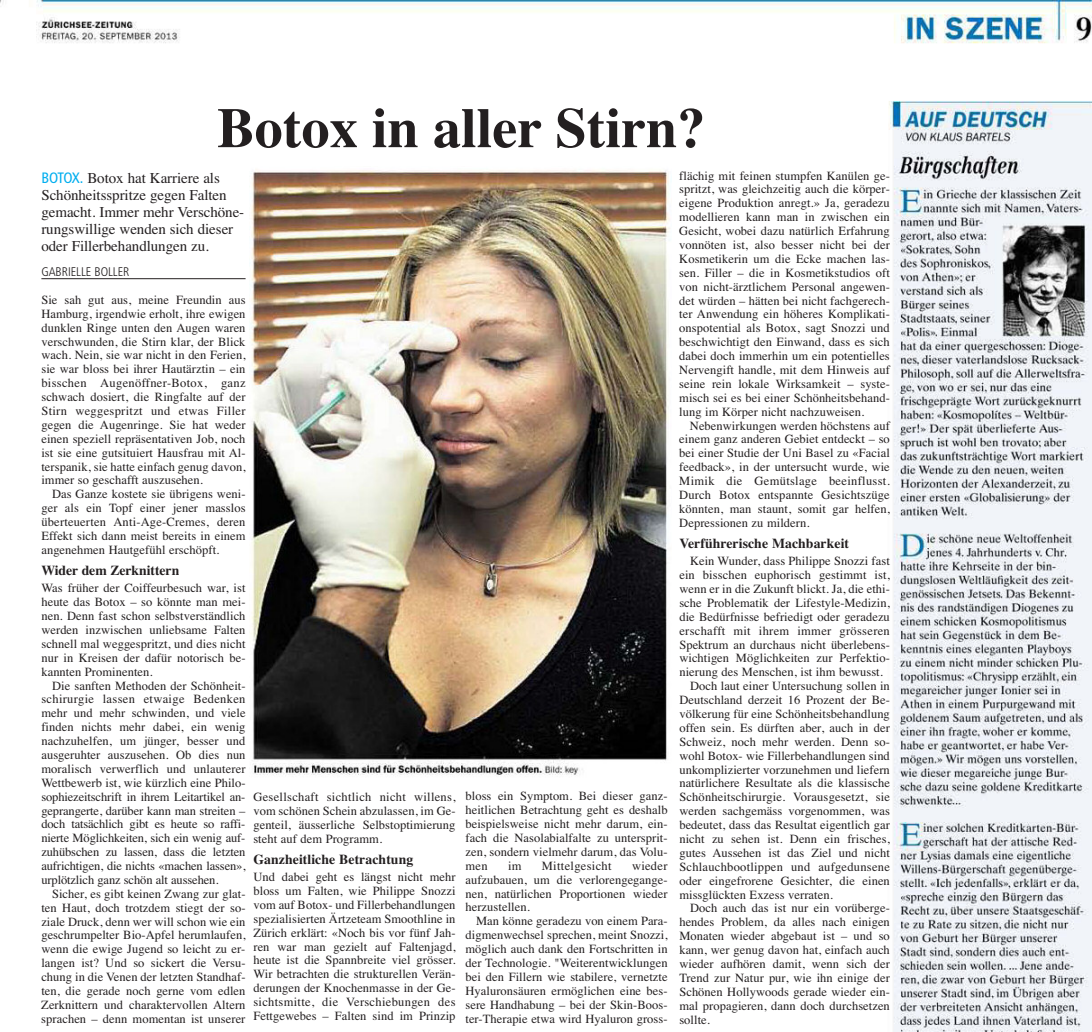
<style>
.page{position:relative;width:1092px;height:1032px;background:#fff}
.page>*{position:absolute;margin:0;border:0;box-sizing:border-box;transform-origin:0 0}
.t1{font:700 56.25px "Times";color:#231f20}
.t2{font:15px/16.9px "Times";letter-spacing:-.005em;color:#231f20}
.t3{font:700 13.75px "Times";letter-spacing:.005em;color:#231f20}
.t4{font:12.5px/13.9px "Times";letter-spacing:.005em;color:#231f20;text-align:justify}
.t5{font:12.5px "Times";letter-spacing:.025em;color:#231f20}
.t6{font:300 condensed 12.5px "Frutiger";letter-spacing:-.005em;color:#231f20}
.s1{font-family:"Frutiger";font-stretch:condensed;color:#00aeef}
</style>
<div class="page">
<img style="left:0;top:0;width:1091px;height:1031px">
<hr style="left:212px;top:0;width:878px;height:1px;background:#3080ac">
<hr style="left:41px;top:282px;width:199px;height:1px;background:#686868">
<hr style="left:892px;top:102px;width:199px;height:1px;background:#7498a8">
<hr style="left:41px;top:278px;width:204px;height:1px;background:#231f20">
<h1 class="t1" style="left:217px;top:95px;width:490px">Botox in aller Stirn?</h1>
<p class="t2" style="left:41px;top:169px;width:204px"><span class="s1">BOTOX.</span> Botox hat Karriere als<br>Schönheitsspritze gegen Falten gemacht. Immer mehr Verschöne&shy;rungswillige wenden sich dieser oder Fillerbehandlungen zu.</p>
<p class="t6" style="left:41px;top:266px;width:89px">GABRIELLE BOLLER</p>
<p class="t4" style="left:41px;top:292px;width:206px">Sie sah gut aus, meine Freundin aus Hamburg, irgendwie erholt, ihre ewigen dunklen Ringe unten den Augen waren verschwunden, die Stirn klar, der Blick wach. Nein, sie war nicht in den Ferien, sie war bloss bei ihrer Hautärztin – ein bisschen Augenöffner-Botox, ganz schwach dosiert, die Ringfalte auf der Stirn weggespritzt und etwas Filler gegen die Augenringe. Sie hat weder einen speziell repräsentativen Job, noch ist sie eine gutsituiert Hausfrau mit Al&shy;terspanik, sie hatte einfach genug davon, immer so geschafft auszusehen.</p>
<p class="t4" style="left:41px;top:487px;width:206px;text-indent:11px">Das Ganze kostete sie übrigens weni&shy;ger als ein Topf einer jener masslos überteuerten Anti-Age-Cremes, deren Effekt sich dann meist bereits in einem angenehmen Hautgefühl erschöpft.</p>
<p class="t3" style="left:41px;top:562px;width:139px">Wider dem Zerknittern</p>
<p class="t4" style="left:41px;top:581px;width:206px">Was früher der Coiffeurbesuch war, ist heute das Botox – so könnte man mei&shy;nen. Denn fast schon selbstverständlich werden inzwischen unliebsame Falten schnell mal weggespritzt, und dies nicht nur in Kreisen der dafür notorisch be&shy;kannten Prominenten.</p>
<p class="t4" style="left:41px;top:678px;width:206px;text-indent:11px">Die sanften Methoden der Schönheit&shy;schirurgie lassen etwaige Bedenken mehr und mehr schwinden, und viele finden nichts mehr dabei, ein wenig nachzuhelfen, um jünger, besser und ausgeruhter auszusehen. Ob dies nun moralisch verwerflich und unlauterer Wettbewerb ist, wie kürzlich eine Philo&shy;sophiezeitschrift in ihrem Leitartikel an&shy;geprangerte, darüber kann man streiten – doch tatsächlich gibt es heute so raffi&shy;nierte Möglichkeiten, sich ein wenig auf&shy;zuhübschen zu lassen, dass die letzten aufrichtigen, die nichts «machen lassen», urplötzlich ganz schön alt aussehen.</p>
<p class="t4" style="left:41px;top:886px;width:206px;text-indent:11px">Sicher, es gibt keinen Zwang zur glat&shy;ten Haut, doch trotzdem stiegt der so&shy;ziale Druck, denn wer will schon wie ein geschrumpelter Bio-Apfel herumlaufen, wenn die ewige Jugend so leicht zu er&shy;langen ist? Und so sickert die Versu&shy;chung in die Venen der letzten Standhaf&shy;ten, die gerade noch gerne vom edlen Zerknittern und charaktervollen Altern sprachen – denn momentan ist unserer</p>
<p class="t4" style="left:679px;top:168px;width:212px">flächig mit feinen stumpfen Kanülen ge&shy;spritzt, was gleichzeitig auch die körper&shy;eigene Produktion anregt.» Ja, geradezu modellieren kann man in zwischen ein Gesicht, wobei dazu natürlich Erfahrung vonnöten ist, also besser nicht bei der Kosmetikerin um die Ecke machen las&shy;sen. Filler – die in Kosmetikstudios oft von nicht-ärztlichem Personal angewen&shy;det würden – hätten bei nicht fachgerech&shy;ter Anwendung ein höheres Komplikati&shy;onspotential als Botox, sagt Snozzi und beschwichtigt den Einwand, dass es sich dabei doch immerhin um ein potentielles Nervengift handle, mit dem Hinweis auf seine rein lokale Wirksamkeit – syste&shy;misch sei es bei einer Schönheitsbehand&shy;lung im Körper nicht nachzuweisen.</p>
<p class="t4" style="left:679px;top:418px;width:212px;text-indent:11px">Nebenwirkungen werden höchstens auf einem ganz anderen Gebiet entdeckt – so bei einer Studie der Uni Basel zu «Facial feedback», in der untersucht wurde, wie Mimik die Gemütslage beeinflusst.<br>Durch Botox entspannte Gesichtszüge könnten, man staunt, somit gar helfen, Depressionen zu mildern.</p>
<p class="t3" style="left:679px;top:535px;width:171px">Verführerische Machbarkeit</p>
<p class="t4" style="left:690px;top:553px;width:201px">Kein Wunder, dass Philippe Snozzi fast</p>
<p class="t4" style="left:679px;top:567px;width:212px">ein bisschen euphorisch gestimmt ist,</p>
<p class="t4" style="left:679px;top:581px;width:212px">wenn er in die Zukunft blickt. Ja, die ethi-</p>
<p class="t4" style="left:679px;top:595px;width:212px">sche Problematik der Lifestyle-Medizin,</p>
<p class="t4" style="left:679px;top:609px;width:212px">die Bedürfnisse befriedigt oder geradezu</p>
<p class="t5" style="left:679px;top:622px;width:212px">erschafft mit ihrem immer grösseren</p>
<p class="t4" style="left:679px;top:637px;width:212px">Spektrum an durchaus nicht überlebens-</p>
<p class="t4" style="left:679px;top:651px;width:212px">wichtigen Möglichkeiten zur Perfektio-</p>
<p class="t4" style="left:679px;top:664px;width:205px">nierung des Menschen, ist ihm bewusst.</p>
<p class="t4" style="left:690px;top:678px;width:201px">Doch laut einer Untersuchung sollen in</p>
<p class="t4" style="left:679px;top:692px;width:212px">Deutschland derzeit 16 Prozent der Be-</p>
<p class="t4" style="left:679px;top:706px;width:212px">völkerung für eine Schönheitsbehandlung</p>
<p class="t4" style="left:679px;top:720px;width:212px">offen sein. Es dürften aber, auch in der</p>
<p class="t4" style="left:679px;top:734px;width:212px">Schweiz, noch mehr werden. Denn so-</p>
<p class="t4" style="left:679px;top:748px;width:212px">wohl Botox- wie Fillerbehandlungen sind</p>
<p class="t4" style="left:679px;top:762px;width:212px">unkomplizierter vorzunehmen und liefern</p>
<p class="t4" style="left:679px;top:775px;width:212px">natürlichere Resultate als die klassische</p>
<p class="t4" style="left:679px;top:789px;width:212px">Schönheitschirurgie. Vorausgesetzt, sie</p>
<p class="t4" style="left:679px;top:803px;width:212px">werden sachgemäss vorgenommen, was</p>
<p class="t4" style="left:679px;top:817px;width:212px">bedeutet, dass das Resultat eigentlich gar</p>
<p class="t4" style="left:679px;top:831px;width:212px">nicht zu sehen ist. Denn ein frisches,</p>
<p class="t4" style="left:679px;top:845px;width:212px">gutes Aussehen ist das Ziel und nicht</p>
<p class="t4" style="left:679px;top:859px;width:212px">Schlauchbootlippen und aufgedunsene</p>
<p class="t4" style="left:679px;top:873px;width:212px">oder eingefrorene Gesichter, die einen</p>
<p class="t4" style="left:679px;top:886px;width:155px">missglückten Exzess verraten.</p>
<p class="t4" style="left:690px;top:900px;width:201px">Doch auch das ist nur ein vorüberge-</p>
<p class="t4" style="left:679px;top:914px;width:212px">hendes Problem, da alles nach einigen</p>
<p class="t4" style="left:679px;top:928px;width:212px">Monaten wieder abgebaut ist – und so</p>
<p class="t4" style="left:679px;top:942px;width:212px">kann, wer genug davon hat, einfach auch</p>
<p class="t4" style="left:679px;top:956px;width:212px">wieder aufhören damit, wenn sich der</p>
<p class="t4" style="left:679px;top:970px;width:212px">Trend zur Natur pur, wie ihn einige der</p>
<p class="t4" style="left:679px;top:984px;width:212px">Schönen Hollywoods gerade wieder ein-</p>
<p class="t4" style="left:679px;top:997px;width:212px">mal propagieren, dann doch durchsetzen</p>
<p class="t4" style="left:679px;top:1011px;width:32px">sollte.</p>
<p class="t4" style="left:465px;top:788px;width:204px">bloss ein Symptom. Bei dieser ganz&shy;heitlichen Betrachtung geht es deshalb beispielsweise nicht mehr darum, ein&shy;fach die Nasolabialfalte zu untersprit&shy;zen, sondern vielmehr darum, das Volu&shy;men</p>
<p class="t4" style="left:253px;top:789px;width:204px">Gesellschaft sichtlich nicht willens, vom schönen Schein abzulassen, im Ge&shy;genteil, äusserliche Selbstoptimierung steht auf dem Programm.</p>
<p class="t3" style="left:253px;top:850px;width:161px">Ganzheitliche Betrachtung</p>
<p class="t4" style="left:253px;top:869px;width:204px">Und dabei geht es längst nicht mehr bloss um Falten, wie Philippe Snozzi vom auf Botox- und Fillerbehandlungen spezialisierten Ärtzeteam Smoothline in Zürich erklärt: «Noch bis vor fünf Jah&shy;ren war man gezielt auf Faltenjagd, heute ist die Spannbreite viel grösser.<br>Wir betrachten die strukturellen Verän&shy;derungen der Knochenmasse in der Ge&shy;sichtsmitte, die Verschiebungen des Fettgewebes – Falten sind im Prinzip</p>
<p class="t4" style="left:508px;top:858px;width:15px">im</p>
<p class="t5" style="left:542px;top:857px;width:71px">Mittelgesicht</p>
<p class="t4" style="left:465px;top:858px;width:204px;text-indent:166px">wieder aufzubauen, um die verlorengegange&shy;nen, natürlichen Proportionen wieder herzustellen.</p>
<p class="t4" style="left:465px;top:913px;width:204px;text-indent:11px">Man könne geradezu von einem Para&shy;digmenwechsel sprechen, meint Snozzi, möglich auch dank den Fortschritten in der Technologie. "Weiterentwicklungen bei den Fillern wie stabilere, vernetzte Hyaluronsäuren ermöglichen eine bes&shy;sere Handhabung – bei der Skin-Boos&shy;ter-Therapie etwa wird Hyaluron gross-</p>
</div>
